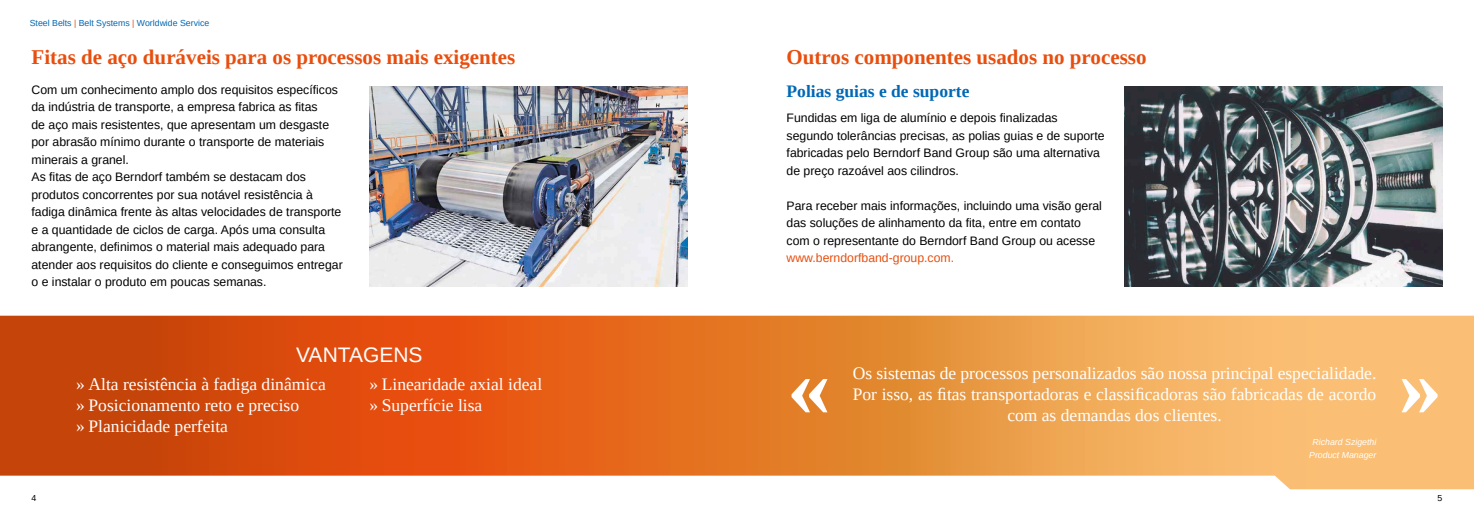
<style>
.page{position:relative;width:1474px;height:521px;background:#fff}
.page>*{position:absolute;margin:0;border:0;box-sizing:border-box;transform-origin:0 0}
.DE_Lauftext{font:700 87.5px "Liberation Serif";color:#fff}
.DE_Überschrift{font:700 21px "Liberation Serif";color:#e84e0e}
.DE_Highlights{font:21px "Liberation Sans";color:#fff}
.DE_Zitat{font:17.5px/21px "Liberation Serif";color:#fff;text-align:center}
.DE_Zwischenüberschri{font:700 17.5px "Liberation Serif";color:#0068b4}
.DE_Lauftext-2{font:12.25px/17.5px "Liberation Sans";color:#000}
.t1{font:8.75px "Liberation Sans";color:#0068b4}
.DE_PersonZitat{font:italic 8.75px "Liberation Sans";color:#fff}
.t2{font:8.75px "Liberation Sans";color:#000}
.s1{color:#e84e0e}
</style>
<div class="page">
<svg style="left:0;top:316px;width:1473px;height:173px;background:#e68540"></svg>
<img style="left:1124px;top:86px;width:318px;height:200px">
<img style="left:369px;top:86px;width:318px;height:200px">
<p class="t1" style="left:30px;top:17px;width:181px">Steel Belts <span class="s1">|</span> Belt Systems <span class="s1">|</span> Worldwide Service</p>
<p class="DE_Überschrift" style="left:32px;top:43px;width:485px">Fitas de aço duráveis para os processos mais exigentes</p>
<p class="DE_Lauftext-2" style="left:32px;top:81px;width:308px">Com um conhecimento amplo dos requisitos específicos da indústria de transporte, a empresa fabrica as fitas<br>de aço mais resistentes, que apresentam um desgaste por abrasão mínimo durante o transporte de materiais minerais a granel.</p>
<p class="DE_Lauftext-2" style="left:32px;top:168px;width:313px">As fitas de aço Berndorf também se destacam dos produtos concorrentes por sua notável resistência à fadiga dinâmica frente às altas velocidades de transporte e a quantidade de ciclos de carga. Após uma consulta abrangente, definimos o material mais adequado para atender aos requisitos do cliente e conseguimos entregar o e instalar o produto em poucas semanas.</p>
<p class="DE_Highlights" style="left:296px;top:341px;width:128px">VANTAGENS</p>
<p class="DE_Zitat" style="left:76px;top:374px;width:251px">» Alta resistência à fadiga dinâmica</p>
<p class="DE_Zitat" style="left:76px;top:395px;width:224px">» Posicionamento reto e preciso</p>
<p class="DE_Zitat" style="left:76px;top:416px;width:153px">» Planicidade perfeita</p>
<p class="DE_Zitat" style="left:369px;top:373px;width:174px">» Linearidade axial ideal</p>
<p class="DE_Zitat" style="left:369px;top:394px;width:115px">» Superfície lisa</p>
<p class="DE_Überschrift" style="left:786px;top:42px;width:361px">Outros componentes usados no processo</p>
<p class="DE_Zwischenüberschri" style="left:786px;top:79px;width:184px">Polias guias e de suporte</p>
<p class="DE_Lauftext-2" style="left:786px;top:109px;width:319px">Fundidas em liga de alumínio e depois finalizadas segundo tolerâncias precisas, as polias guias e de suporte fabricadas pelo Berndorf Band Group são uma alternativa de preço razoável aos cilindros.</p>
<p class="DE_Lauftext-2" style="left:786px;top:197px;width:317px">Para receber mais informações, incluindo uma visão geral das soluções de alinhamento da fita, entre em contato com o representante do Berndorf Band Group ou acesse <span class="s1">www.berndorfband-group.com.</span></p>
<p class="DE_Zitat" style="left:852px;top:362px;width:525px">Os sistemas de processos personalizados são nossa principal especialidade.<br>Por isso, as fitas transportadoras e classificadoras são fabricadas de acordo com as demandas dos clientes.</p>
<p class="DE_PersonZitat" style="left:1312px;top:436px;width:65px">Richard Szigethi</p>
<p class="DE_PersonZitat" style="left:1309px;top:449px;width:69px">Product Manager</p>
<p class="DE_Lauftext" style="left:787px;top:327px;width:45px">«</p>
<p class="DE_Lauftext" style="left:1398px;top:327px;width:45px">»</p>
<p class="t2" style="left:32px;top:492px;width:6px">4</p>
<p class="t2" style="left:1437px;top:492px;width:6px">5</p>
</div>
